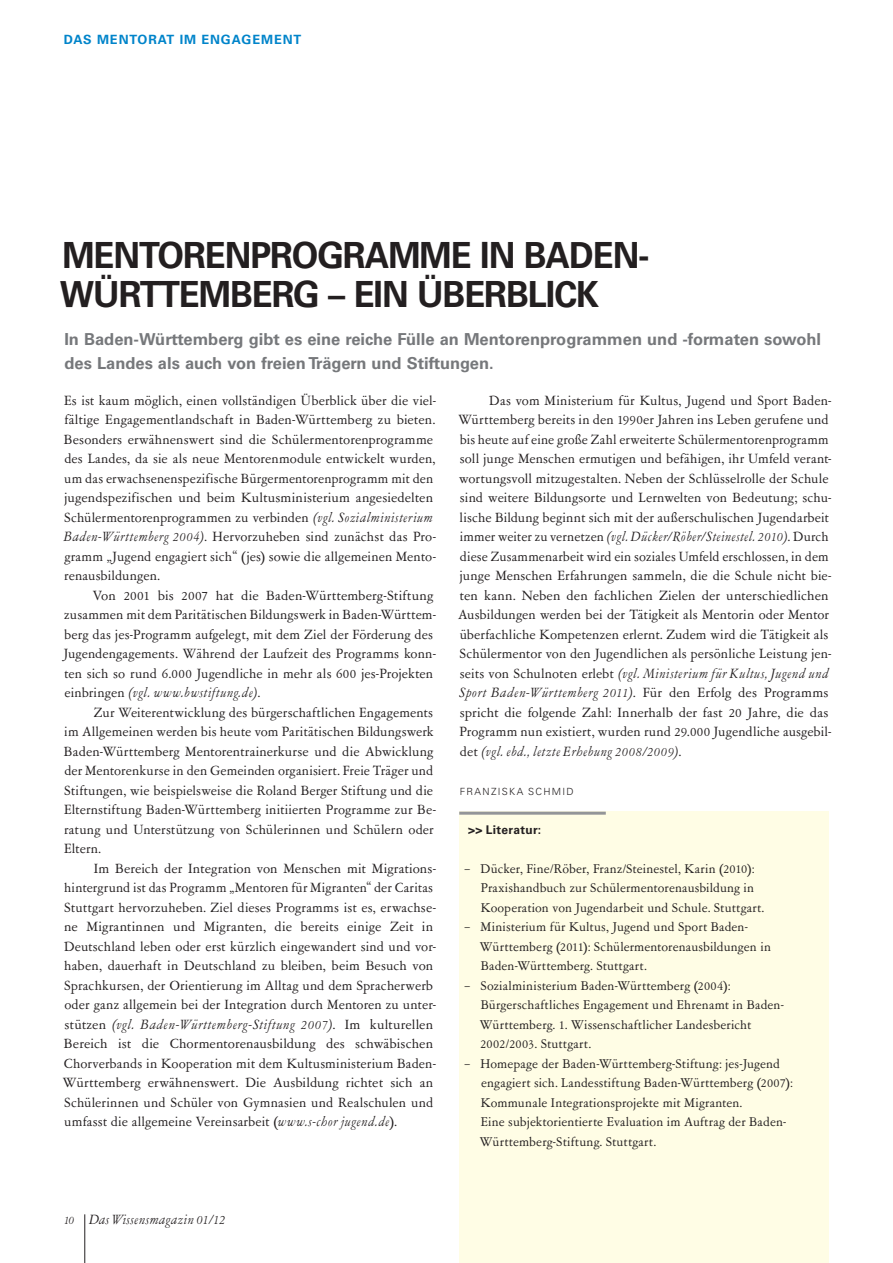
<style>
.page{position:relative;width:893px;height:1263px;background:#fff}
.page>*{position:absolute;margin:0;border:0;box-sizing:border-box;transform-origin:0 0}
.Head_klein{font:700 36px/39px "Univers LT";letter-spacing:-.03em;color:#231f20;scale:.95 1}
.vorspann{font:700 16.5px/24px "Univers LT";color:#76787b}
.Fließtext_Einzug{font:15px/19.5px "Garamont Amst SB Rom";letter-spacing:.005em;color:#231f20}
.Fließtext{font:15px/19.5px "Garamont Amst SB Rom";letter-spacing:.005em;color:#231f20}
.t1{font:italic 15px "Garamont Amst SB";letter-spacing:.04em;color:#231f20}
.Linksboxen{font:14.25px/19.5px "Garamont Amst SB Rom";letter-spacing:.01em;color:#231f20}
.Kopf_rechts{font:700 12.75px "Univers LT";letter-spacing:.07em;color:#0084ca}
.Kasten_Copy_linksbün{font:700 12px "Univers LT";letter-spacing:.025em;color:#231f20}
.Fließtext-2{font:300 9.9px "Univers LT";letter-spacing:.125em;color:#231f20}
.s1{font-family:"Garamont Amst SB";font-style:italic}
.s2{font-size:13.5px}
</style>
<div class="page">
<hr style="left:84px;top:1214px;width:1px;height:49px;background:#231f20">
<div style="left:459px;top:812px;width:370px;height:451px;background:#fffde5"></div>
<hr style="left:459px;top:812px;width:147px;height:3px;background:#939598">
<p class="Kopf_rechts" style="left:64px;top:32px;width:239px">DAS MENTORAT IM ENGAGEMENT</p>
<p class="Head_klein" style="left:60px;top:236px;width:622px">MENTORENPROGRAMME IN BADEN-<br>WÜRTTEMBERG – EIN ÜBERBLICK</p>
<p class="vorspann" style="left:64px;top:327px;width:758px">In Baden-Württemberg gibt es eine reiche Fülle an Mentorenprogrammen und -formaten sowohl des Landes als auch von freien Trägern und Stiftungen.</p>
<p class="Fließtext" style="left:64px;top:391px;width:374px">Es ist kaum möglich, einen vollständigen Überblick über die viel&shy;fältige Engagementlandschaft in Baden-Württemberg zu bieten.<br>Besonders erwähnenswert sind die Schülermentorenprogramme des Landes, da sie als neue Mentorenmodule entwickelt wurden, um das erwachsenenspezifische Bürgermentorenprogramm mit den jugendspezifischen und beim Kultusministerium angesiedelten Schülermentorenprogrammen zu verbinden <span class="s1">(vgl. Sozialministerium Baden-Württemberg 2004)</span>. Hervorzuheben sind zunächst das Pro&shy;gramm „Jugend engagiert sich“ (jes) sowie die allgemeinen Mento&shy;renausbildungen.</p>
<p class="Fließtext_Einzug" style="left:63px;top:586px;width:375px;text-indent:29px">Von 2001 bis 2007 hat die Baden-Württemberg-Stiftung zusammen mit dem Paritätischen Bildungswerk in Baden-Württem&shy;berg das jes-Programm aufgelegt, mit dem Ziel der Förderung des Jugendengagements. Während der Laufzeit des Programms konn&shy;ten sich so rund 6.000 Jugendliche in mehr als 600 jes-Projekten einbringen <span class="s1">(vgl. www.bwstiftung.de)</span>.</p>
<p class="Fließtext_Einzug" style="left:64px;top:703px;width:374px;text-indent:30px">Zur Weiterentwicklung des bürgerschaftlichen Engagements im Allgemeinen werden bis heute vom Paritätischen Bildungswerk Baden-Württemberg Mentorentrainerkurse und die Abwicklung der Mentorenkurse in den Gemeinden organisiert. Freie Träger und Stiftungen, wie beispielsweise die Roland Berger Stiftung und die Elternstiftung Baden-Württemberg initiierten Programme zur Be&shy;ratung und Unterstützung von Schülerinnen und Schülern oder Eltern.</p>
<p class="Fließtext_Einzug" style="left:63px;top:859px;width:375px;text-indent:31px">Im Bereich der Integration von Menschen mit Migrations&shy;hintergrund ist das Programm „Mentoren für Migranten“ der Caritas Stuttgart hervorzuheben. Ziel dieses Programms ist es, erwachse&shy;ne Migrantinnen und Migranten, die bereits einige Zeit in Deutschland leben oder erst kürzlich eingewandert sind und vor&shy;haben, dauerhaft in Deutschland zu bleiben, beim Besuch von Sprachkursen, der Orientierung im Alltag und dem Spracherwerb oder ganz allgemein bei der Integration durch Mentoren zu unter&shy;stützen <span class="s1">(vgl. Baden-Württemberg-Stiftung 2007)</span>. Im kulturellen Bereich ist die Chormentorenausbildung des schwäbischen Chorverbands in Kooperation mit dem Kultusministerium Baden-Württemberg erwähnenswert. Die Ausbildung richtet sich an Schülerinnen und Schüler von Gymnasien und Realschulen und umfasst die allgemeine Vereinsarbeit (<span class="s1">www.s-chor jugend.de</span>).</p>
<p class="Fließtext_Einzug" style="left:458px;top:391px;width:375px;text-indent:31px">Das vom Ministerium für Kultus, Jugend und Sport Baden-Württemberg bereits in den 1990er Jahren ins Leben gerufene und bis heute auf eine große Zahl erweiterte Schülermentorenprogramm soll junge Menschen ermutigen und befähigen, ihr Umfeld verant&shy;wortungsvoll mitzugestalten. Neben der Schlüsselrolle der Schule sind weitere Bildungsorte und Lernwelten von Bedeutung; schu&shy;lische Bildung beginnt sich mit der außerschulischen Jugendarbeit immer weiter zu vernetzen <span class="s1">(vgl. Dücker/Röber/Steinestel. 2010)</span>. Durch diese Zusammenarbeit wird ein soziales Umfeld erschlossen, in dem junge Menschen Erfahrungen sammeln, die die Schule nicht bie&shy;ten kann. Neben den fachlichen Zielen der unterschiedlichen Ausbildungen werden bei der Tätigkeit als Mentorin oder Mentor überfachliche Kompetenzen erlernt. Zudem wird die Tätigkeit als Schülermentor von den Jugendlichen als persönliche Leistung jen&shy;seits von Schulnoten erlebt <span class="s1">(vgl. Ministerium für Kultus, Jugend und Sport Baden-Württemberg 2011)</span>. Für den Erfolg des Programms spricht die folgende Zahl: Innerhalb der fast 20 Jahre, die das Programm nun existiert, wurden rund 29.000 Jugendliche ausgebil&shy;det <span class="s1">(vgl. ebd., letzte Erhebung 2008/2009)</span>.</p>
<p class="Fließtext-2" style="left:460px;top:785px;width:115px">FRANZISKA SCHMID</p>
<p class="Kasten_Copy_linksbün" style="left:468px;top:822px;width:75px">&gt;&gt; Literatur:</p>
<p class="Linksboxen" style="left:481px;top:859px;width:285px;text-indent:-17px">– Dücker, Fine/Röber, Franz/Steinestel, Karin (2010):<br>Praxishandbuch zur Schülermentorenausbildung in<br>Kooperation von Jugendarbeit und Schule. Stuttgart.</p>
<p class="Linksboxen" style="left:480px;top:918px;width:293px;text-indent:-16px">– Ministerium für Kultus, Jugend und Sport Baden-<br>Württemberg (2011): Schülermentorenausbildungen in<br>Baden-Württemberg. Stuttgart.</p>
<p class="Linksboxen" style="left:480px;top:976px;width:306px;text-indent:-16px">– Sozialministerium Baden-Württemberg (2004):<br>Bürgerschaftliches Engagement und Ehrenamt in Baden-Württemberg. 1. Wissenschaftlicher Landesbericht 2002/2003. Stuttgart.</p>
<p class="Linksboxen" style="left:480px;top:1054px;width:314px;text-indent:-16px">– Homepage der Baden-Württemberg-Stiftung: jes-Jugend engagiert sich. Landesstiftung Baden-Württemberg (2007):<br>Kommunale Integrationsprojekte mit Migranten.<br>Eine subjektorientierte Evaluation im Auftrag der Baden-Württemberg-Stiftung. Stuttgart.</p>
<p class="t1" style="left:64px;top:1211px;width:163px"><span class="s2">10</span> Das Wissensmagazin 01/12</p>
</div>
